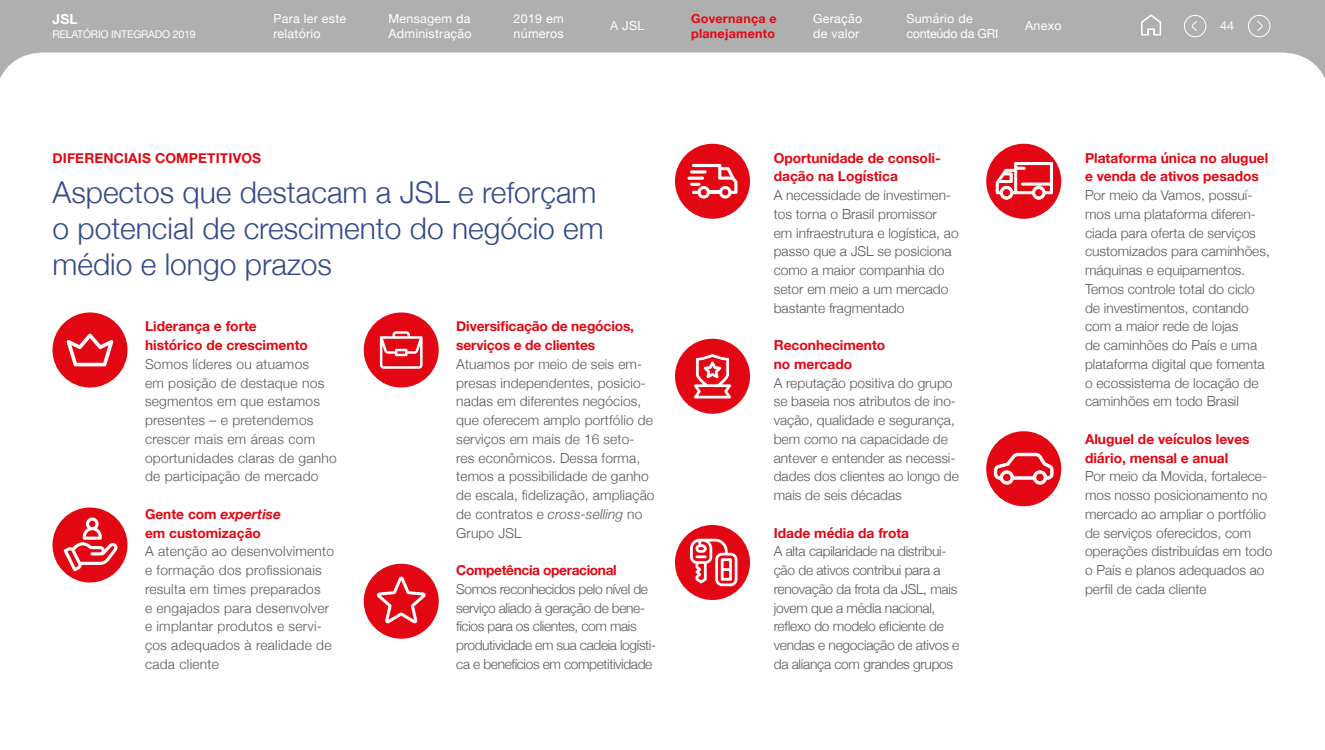
<style>
.page{position:relative;width:1325px;height:750px;background:#fff}
.page>*{position:absolute;margin:0;border:0;box-sizing:border-box;transform-origin:0 0}
.t1{font:300 30px/36px "Helvetica Neue";color:#344a89}
.titulo{font:300 13.75px/18.8px "Helvetica Neue";color:#55575a}
.titulo-2{font:300 13.75px/18.8px "Helvetica Neue";letter-spacing:.02em;color:#55575a}
.titulo-3{font:300 13.75px/18.8px "Helvetica Neue";letter-spacing:-.02em;color:#55575a}
.titulo-4{font:300 13.75px/18.8px "Helvetica Neue";letter-spacing:-.025em;color:#55575a}
.titulo-5{font:700 13.75px "Helvetica Neue";letter-spacing:.01em;color:#e30613}
.t2{font:700 13.75px "Helvetica Neue";color:#fff}
.t3{font:12.5px/15px "Helvetica Neue";letter-spacing:.02em;color:#fff}
.t4{font:700 12.5px/15px "Helvetica Neue";letter-spacing:.02em;color:#e30613}
.t5{font:12.5px/15px "Helvetica Neue";letter-spacing:-.02em;color:#fff}
.t6{font:10.62px "Helvetica Neue";letter-spacing:-.02em;color:#fff}
.s1{font-weight:700;color:#e30613}
.s2{font-weight:700;font-style:italic;color:#e30613}
.s3{font-style:italic}
</style>
<div class="page">
<div style="left:52px;top:312px;width:76px;height:76px;background:#e30613;border-radius:50%"></div>
<svg style="left:67px;top:334px;width:46px;height:32px"></svg>
<div style="left:52px;top:508px;width:76px;height:74px;background:#e30613;border-radius:50%"></div>
<svg style="left:64px;top:518px;width:54px;height:53px"></svg>
<div style="left:364px;top:312px;width:75px;height:76px;background:#e30613;border-radius:50%"></div>
<svg style="left:380px;top:331px;width:43px;height:38px"></svg>
<div style="left:364px;top:564px;width:75px;height:75px;background:#e30613;border-radius:50%"></div>
<svg style="left:377px;top:577px;width:49px;height:47px"></svg>
<div style="left:675px;top:144px;width:75px;height:75px;background:#e30613;border-radius:50%"></div>
<svg style="left:690px;top:164px;width:48px;height:35px"></svg>
<hr style="left:687px;top:177px;width:17px;height:3px;background:#fff;border-radius:2px">
<svg style="left:690px;top:170px;width:17px;height:4px"></svg>
<div style="left:675px;top:339px;width:75px;height:75px;background:#e30613;border-radius:50%"></div>
<svg style="left:693px;top:353px;width:39px;height:46px"></svg>
<div style="left:675px;top:525px;width:75px;height:75px;background:#e30613;border-radius:50%"></div>
<svg style="left:690px;top:539px;width:47px;height:47px"></svg>
<div style="left:986px;top:144px;width:75px;height:75px;background:#e30613;border-radius:50%"></div>
<svg style="left:995px;top:162px;width:58px;height:38px"></svg>
<div style="left:986px;top:431px;width:75px;height:75px;background:#e30613;border-radius:50%"></div>
<svg style="left:994px;top:453px;width:59px;height:32px"></svg>
<svg style="left:0;top:0;width:1325px;height:78px;fill:#b0afaf"></svg>
<div style="left:1184px;top:15px;width:22px;height:22px;border:1px solid #fff;border-radius:50%"></div>
<svg style="left:1191px;top:20px;width:7px;height:12px"></svg>
<div style="left:1248px;top:15px;width:22px;height:22px;border:1px solid #fff;border-radius:50%"></div>
<svg style="left:1257px;top:20px;width:6px;height:12px"></svg>
<svg style="left:1141px;top:15px;width:20px;height:20px"></svg>
<p class="t2" style="left:52px;top:9px;width:27px">JSL</p>
<p class="t6" style="left:52px;top:26px;width:145px">RELATÓRIO INTEGRADO 2019</p>
<p class="t4" style="left:691px;top:11px;width:87px">Governança e planejamento</p>
<p class="t3" style="left:813px;top:12px;width:51px">Geração de valor</p>
<p class="t5" style="left:906px;top:12px;width:93px">Sumário de conteúdo da GRI</p>
<p class="t3" style="left:1025px;top:19px;width:38px">Anexo</p>
<p class="t3" style="left:273px;top:12px;width:74px">Para ler este relatório</p>
<p class="t3" style="left:610px;top:19px;width:36px">A JSL</p>
<p class="t3" style="left:1220px;top:18px;width:15px">44</p>
<p class="t3" style="left:388px;top:12px;width:85px">Mensagem da<br>Administração</p>
<p class="t3" style="left:514px;top:12px;width:52px">2019 em números</p>
<p class="titulo-5" style="left:52px;top:147px;width:210px">DIFERENCIAIS COMPETITIVOS</p>
<p class="t1" style="left:52px;top:172px;width:553px">Aspectos que destacam a JSL e reforçam o potencial de crescimento do negócio em médio e longo prazos</p>
<p class="titulo-2" style="left:145px;top:316px;width:193px"><span class="s1">Liderança e forte<br>histórico de crescimento<br></span>Somos líderes ou atuamos<br>em posição de destaque nos segmentos em que estamos presentes – e pretendemos crescer mais em áreas com oportunidades claras de ganho de participação de mercado</p>
<p class="titulo-2" style="left:145px;top:503px;width:191px"><span class="s1">Gente com</span> <span class="s2">expertise<br></span><span class="s1">em customização<br></span>A atenção ao desenvolvimento e formação dos profissionais resulta em times preparados<br>e engajados para desenvolver e implantar produtos e servi&shy;ços adequados à realidade de cada cliente</p>
<p class="titulo" style="left:456px;top:316px;width:200px"><span class="s1">Diversificação de negócios, serviços e de clientes<br></span>Atuamos por meio de seis em&shy;presas independentes, posicio&shy;nadas em diferentes negócios, que oferecem amplo portfólio de serviços em mais de 16 seto&shy;res econômicos. Dessa forma, temos a possibilidade de ganho de escala, fidelização, ampliação de contratos e <span class="s3">cross-selling</span> no<br>Grupo JSL</p>
<p class="titulo-4" style="left:456px;top:560px;width:202px"><span class="s1">Competência operacional </span>Somos reconhecidos pelo nível de serviço aliado à geração de bene&shy;fícios para os clientes, com mais produtividade em sua cadeia logísti&shy;ca e benefícios em competitividade</p>
<p class="titulo" style="left:774px;top:147px;width:186px"><span class="s1">Oportunidade de consoli&shy;dação na Logística<br></span>A necessidade de investimen&shy;tos torna o Brasil promissor em infraestrutura e logística, ao passo que a JSL se posiciona como a maior companhia do setor em meio a um mercado bastante fragmentado</p>
<p class="titulo" style="left:774px;top:335px;width:187px"><span class="s1">Reconhecimento<br>no mercado<br></span>A reputação positiva do grupo se baseia nos atributos de ino&shy;vação, qualidade e segurança, bem como na capacidade de antever e entender as necessi&shy;dades dos clientes ao longo de mais de seis décadas</p>
<p class="titulo-3" style="left:774px;top:522px;width:187px"><span class="s1">Idade média da frota<br></span>A alta capilaridade na distribui&shy;ção de ativos contribui para a renovação da frota da JSL, mais jovem que a média nacional, reflexo do modelo eficiente de vendas e negociação de ativos e da aliança com grandes grupos</p>
<p class="titulo" style="left:1085px;top:147px;width:186px"><span class="s1">Plataforma única no aluguel e venda de ativos pesados<br></span>Por meio da Vamos, possuí&shy;mos uma plataforma diferen&shy;ciada para oferta de serviços customizados para caminhões, máquinas e equipamentos.<br>Temos controle total do ciclo de investimentos, contando com a maior rede de lojas<br>de caminhões do País e uma plataforma digital que fomenta o ecossistema de locação de caminhões em todo Brasil</p>
<p class="titulo" style="left:1085px;top:428px;width:189px"><span class="s1">Aluguel de veículos leves diário, mensal e anual<br></span>Por meio da Movida, fortalece&shy;mos nosso posicionamento no mercado ao ampliar o portfólio de serviços oferecidos, com operações distribuídas em todo o País e planos adequados ao perfil de cada cliente</p>
</div>
